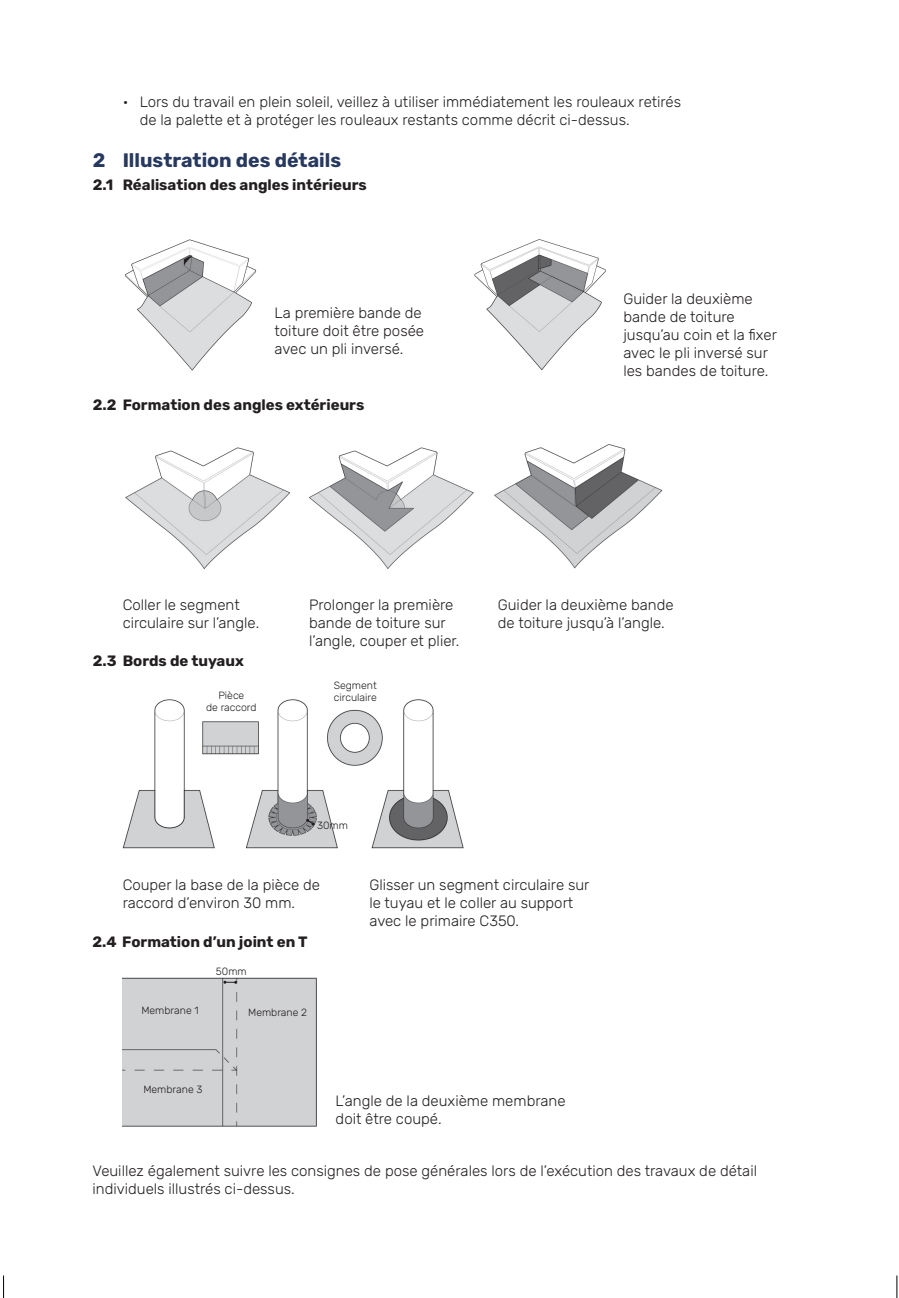
<style>
.page{position:relative;width:899px;height:1298px;background:#fff}
.page>*{position:absolute;margin:0;border:0;box-sizing:border-box;transform-origin:0 0}
.t1{font:700 19.5px "Rubik";color:#27395f}
.t2{font:300 15px/18px "Rubik";color:#231f20}
.t3{font:700 15px "Rubik";color:#231f20}
.t4{font:300 10.5px/12px "Rubik";color:#231f20;text-align:center}
</style>
<div class="page">
<img style="left:125px;top:447px;width:349px;height:122px">
<img style="left:494px;top:444px;width:169px;height:125px">
<img style="left:122px;top:699px;width:342px;height:150px">
<div style="left:122px;top:977px;width:195px;height:150px;background:#d1d2d4"></div>
<img style="left:125px;top:239px;width:131px;height:132px">
<img style="left:474px;top:239px;width:132px;height:132px">
<svg style="left:306px;top:819px;width:8px;height:7px"></svg>
<svg style="left:223px;top:981px;width:14px;height:3px"></svg>
<div style="left:141px;top:1004px;width:63px;height:27px;background:#d1d2d4"></div>
<div style="left:248px;top:1006px;width:62px;height:27px;background:#d1d2d4"></div>
<div style="left:143px;top:1083px;width:63px;height:27px;background:#d1d2d4"></div>
<svg style="left:3px;top:1275px;width:1px;height:23px"></svg>
<svg style="left:896px;top:1275px;width:1px;height:23px"></svg>
<p class="t2" style="left:140px;top:94px;width:543px;text-indent:-17px">• Lors du travail en plein soleil, veillez à utiliser immédiatement les rouleaux retirés de la palette et à protéger les rouleaux restants comme décrit ci-dessus.</p>
<p class="t1" style="left:93px;top:150px;width:250px">2 Illustration des détails</p>
<p class="t3" style="left:93px;top:176px;width:275px">2.1 Réalisation des angles intérieurs</p>
<p class="t2" style="left:274px;top:304px;width:151px">La première bande de toiture doit être posée avec un pli inversé.</p>
<p class="t3" style="left:93px;top:396px;width:273px">2.2 Formation des angles extérieurs</p>
<p class="t2" style="left:623px;top:290px;width:155px">Guider la deuxième bande de toiture jusqu’au coin et la fixer avec le pli inversé sur les bandes de toiture.</p>
<p class="t2" style="left:123px;top:596px;width:138px">Coller le segment circulaire sur l’angle.</p>
<p class="t3" style="left:93px;top:652px;width:152px">2.3 Bords de tuyaux</p>
<p class="t2" style="left:309px;top:596px;width:152px">Prolonger la première bande de toiture sur l’angle, couper et plier.</p>
<p class="t2" style="left:498px;top:596px;width:177px">Guider la deuxième bande de toiture jusqu’à l’angle.</p>
<p class="t4" style="left:206px;top:689px;width:52px">Pièce<br>de raccord</p>
<p class="t4" style="left:334px;top:680px;width:45px;text-align:left">Segment circulaire</p>
<p class="t4" style="left:317px;top:819px;width:32px">30mm</p>
<p class="t2" style="left:123px;top:876px;width:199px">Couper la base de la pièce de raccord d’environ 30 mm.</p>
<p class="t3" style="left:93px;top:934px;width:216px">2.4 Formation d’un joint en T</p>
<p class="t4" style="left:216px;top:966px;width:32px">50mm</p>
<p class="t4" style="left:141px;top:1005px;width:59px">Membrane 1</p>
<p class="t4" style="left:248px;top:1006px;width:60px">Membrane 2</p>
<p class="t2" style="left:369px;top:876px;width:221px">Glisser un segment circulaire sur le tuyau et le coller au support avec le primaire C350.</p>
<p class="t4" style="left:143px;top:1084px;width:61px">Membrane 3</p>
<p class="t2" style="left:335px;top:1092px;width:231px">L’angle de la deuxième membrane doit être coupé.</p>
<p class="t2" style="left:93px;top:1162px;width:666px">Veuillez également suivre les consignes de pose générales lors de l’exécution des travaux de détail individuels illustrés ci-dessus.</p>
</div>
